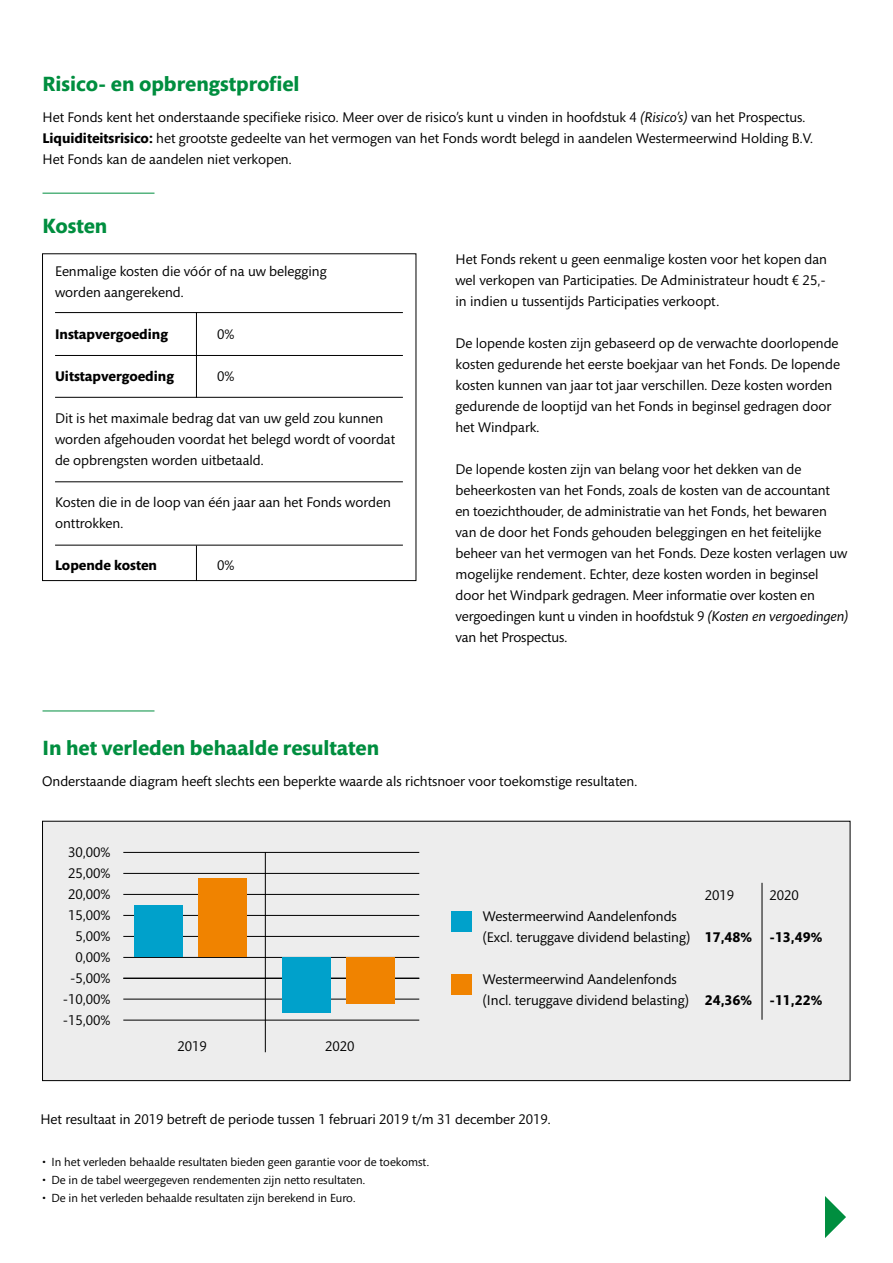
<style>
.page{position:relative;width:893px;height:1263px;background:#fff}
.page>*{position:absolute;margin:0;border:0;box-sizing:border-box;transform-origin:0 0}
.t1{font:700 21px "Mundo Sans";color:#008e3f}
.t2{font:14.25px/21px "Mundo Sans";color:#000}
.t3{font:700 14.25px "Mundo Sans";color:#000}
.t4{font:12px "Mundo Sans";color:#000}
.s1{font-style:italic}
.s2{font-weight:700}
</style>
<div class="page">
<div style="left:42px;top:253px;width:374px;height:328px;border:1px solid #000"></div>
<hr style="left:55px;top:312px;width:348px;height:1px;background:#000">
<hr style="left:55px;top:355px;width:348px;height:1px;background:#000">
<hr style="left:55px;top:397px;width:348px;height:1px;background:#000">
<hr style="left:55px;top:481px;width:348px;height:1px;background:#000">
<hr style="left:55px;top:545px;width:348px;height:1px;background:#000">
<hr style="left:196px;top:312px;width:1px;height:86px;background:#000">
<hr style="left:196px;top:545px;width:1px;height:36px;background:#000">
<hr style="left:43px;top:193px;width:111px;height:1px;background:#008e3f">
<div style="left:43px;top:821px;width:807px;height:259px;background:#ededed"></div>
<div style="left:42px;top:821px;width:808px;height:260px;border:1px solid #000"></div>
<hr style="left:123px;top:852px;width:296px;height:1px;background:#000">
<hr style="left:123px;top:873px;width:296px;height:1px;background:#000">
<hr style="left:123px;top:894px;width:296px;height:1px;background:#000">
<hr style="left:123px;top:915px;width:296px;height:1px;background:#000">
<hr style="left:123px;top:936px;width:296px;height:1px;background:#000">
<hr style="left:123px;top:957px;width:296px;height:1px;background:#000">
<hr style="left:123px;top:978px;width:296px;height:1px;background:#000">
<hr style="left:123px;top:999px;width:296px;height:1px;background:#000">
<hr style="left:123px;top:1020px;width:296px;height:1px;background:#000">
<hr style="left:43px;top:710px;width:111px;height:1px;background:#008e3f">
<div style="left:134px;top:906px;width:48px;height:51px;background:#00a1cb"></div>
<div style="left:282px;top:957px;width:48px;height:56px;background:#00a1cb"></div>
<div style="left:199px;top:879px;width:48px;height:78px;background:#f08300"></div>
<div style="left:347px;top:957px;width:48px;height:46px;background:#f08300"></div>
<div style="left:451px;top:974px;width:20px;height:20px;background:#f08300"></div>
<div style="left:451px;top:911px;width:20px;height:21px;background:#00a1cb"></div>
<svg style="left:825px;top:1196px;width:21px;height:42px"></svg>
<hr style="left:762px;top:883px;width:1px;height:137px;background:#000">
<hr style="left:265px;top:852px;width:1px;height:200px;background:#000">
<h1 class="t1" style="left:43px;top:72px;width:258px">Risico- en opbrengstprofiel</h1>
<p class="t2" style="left:43px;top:107px;width:772px">Het Fonds kent het onderstaande specifieke risico. Meer over de risico’s kunt u vinden in hoofdstuk 4 <span class="s1">(Risico’s)</span> van het Prospectus.<br><span class="s2">Liquiditeitsrisico:</span> het grootste gedeelte van het vermogen van het Fonds wordt belegd in aandelen Westermeerwind Holding B.V.<br>Het Fonds kan de aandelen niet verkopen.</p>
<h1 class="t1" style="left:43px;top:215px;width:66px">Kosten</h1>
<p class="t2" style="left:55px;top:261px;width:273px">Eenmalige kosten die vóór of na uw belegging worden aangerekend.</p>
<p class="t3" style="left:55px;top:326px;width:114px">Instapvergoeding</p>
<p class="t2" style="left:217px;top:324px;width:19px">0%</p>
<p class="t3" style="left:55px;top:368px;width:120px">Uitstapvergoeding</p>
<p class="t2" style="left:217px;top:366px;width:19px">0%</p>
<p class="t2" style="left:55px;top:408px;width:342px">Dit is het maximale bedrag dat van uw geld zou kunnen worden afgehouden voordat het belegd wordt of voordat de opbrengsten worden uitbetaald.</p>
<p class="t2" style="left:55px;top:492px;width:337px">Kosten die in de loop van één jaar aan het Fonds worden onttrokken.</p>
<p class="t3" style="left:55px;top:557px;width:103px">Lopende kosten</p>
<p class="t2" style="left:217px;top:555px;width:19px">0%</p>
<p class="t2" style="left:455px;top:249px;width:373px;text-align:justify">Het Fonds rekent u geen eenmalige kosten voor het kopen dan wel verkopen van Participaties. De Administrateur houdt € 25,- in indien u tussentijds Participaties verkoopt.</p>
<p class="t2" style="left:455px;top:333px;width:386px">De lopende kosten zijn gebaseerd op de verwachte doorlopende kosten gedurende het eerste boekjaar van het Fonds. De lopende kosten kunnen van jaar tot jaar verschillen. Deze kosten worden gedurende de looptijd van het Fonds in beginsel gedragen door het Windpark.</p>
<p class="t2" style="left:455px;top:459px;width:394px">De lopende kosten zijn van belang voor het dekken van de beheerkosten van het Fonds, zoals de kosten van de accountant<br>en toezichthouder, de administratie van het Fonds, het bewaren van de door het Fonds gehouden beleggingen en het feitelijke beheer van het vermogen van het Fonds. Deze kosten verlagen uw mogelijke rendement. Echter, deze kosten worden in beginsel door het Windpark gedragen. Meer informatie over kosten en vergoedingen kunt u vinden in hoofdstuk 9 <span class="s1">(Kosten en vergoedingen) </span>van het Prospectus.</p>
<h1 class="t1" style="left:43px;top:737px;width:338px">In het verleden behaalde resultaten</h1>
<p class="t2" style="left:42px;top:771px;width:597px">Onderstaande diagram heeft slechts een beperkte waarde als richtsnoer voor toekomstige resultaten.</p>
<p class="t2" style="left:63px;top:842px;width:49px;text-align:right">30,00%<br>25,00%<br>20,00%<br>15,00%<br>5,00%<br>0,00% -5,00% -10,00% -15,00%</p>
<p class="t2" style="left:177px;top:1036px;width:31px">2019</p>
<p class="t2" style="left:325px;top:1036px;width:31px">2020</p>
<p class="t2" style="left:705px;top:885px;width:31px">2019</p>
<p class="t2" style="left:769px;top:885px;width:31px">2020</p>
<p class="t2" style="left:483px;top:906px;width:341px">Westermeerwind Aandelenfonds<br>(Excl. teruggave dividend belasting) <span class="s2">17,48% -13,49%</span></p>
<p class="t2" style="left:483px;top:969px;width:341px">Westermeerwind Aandelenfonds<br>(Incl. teruggave dividend belasting) <span class="s2">24,36% -11,22%</span></p>
<p class="t2" style="left:40px;top:1109px;width:512px">Het resultaat in 2019 betreft de periode tussen 1 februari 2019 t/m 31 december 2019.</p>
<p class="t4" style="left:43px;top:1155px;width:388px">• In het verleden behaalde resultaten bieden geen garantie voor de toekomst.</p>
<p class="t4" style="left:43px;top:1173px;width:324px">• De in de tabel weergegeven rendementen zijn netto resultaten.</p>
<p class="t4" style="left:43px;top:1191px;width:315px">• De in het verleden behaalde resultaten zijn berekend in Euro.</p>
</div>
